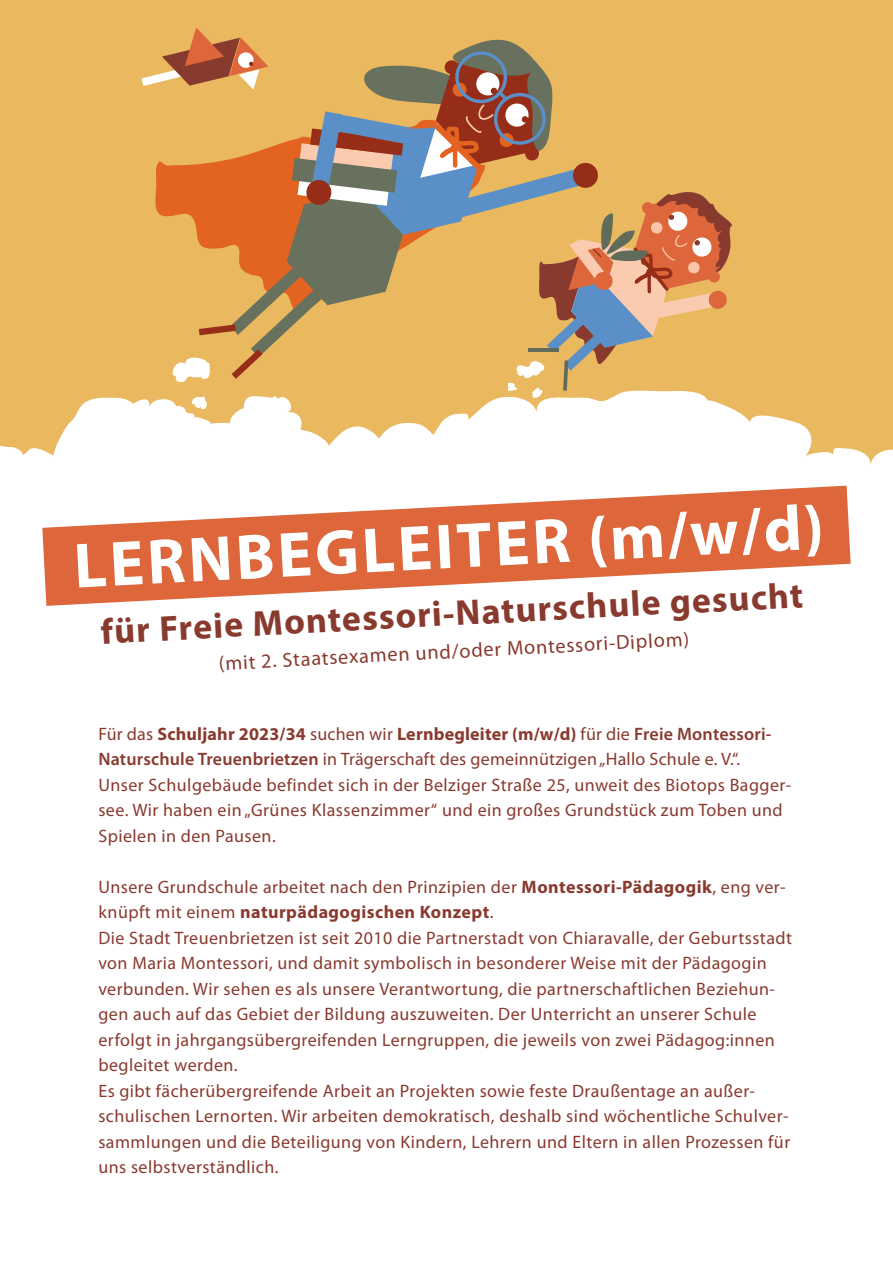
<style>
.page{position:relative;width:893px;height:1263px;background:#fff}
.page>*{position:absolute;margin:0;border:0;box-sizing:border-box;transform-origin:0 0}
.t1{font:700 64.05px "Myriad Pro";color:#fff}
.t2{font:700 36px "Myriad Pro";color:#893a2f}
.t3{font:20.25px "Myriad Pro";color:#893a2f}
.t4{font:18px/25.5px "Myriad Pro";letter-spacing:.025em;color:#893a2f}
.s1{font-weight:700}
.s2{font-weight:600}
</style>
<div class="page">
<div style="left:0;top:0;width:893px;height:473px;background:#e9b85f"></div>
<svg style="left:58px;top:397px;width:754px;height:76px;background:#fcf6ec"></svg>
<svg style="left:141px;top:27px;width:591px;height:428px"></svg>
<svg style="left:0;top:442px;width:66px;height:31px"></svg>
<svg style="left:788px;top:447px;width:105px;height:39px"></svg>
<svg style="left:42px;top:486px;width:809px;height:120px;fill:#dd663b"></svg>
<p class="t1" style="left:72px;top:524px;width:752px;rotate:-3deg">LERNBEGLEITER (m/w/d)</p>
<p class="t2" style="left:100px;top:608px;width:705px;rotate:-3deg">für Freie Montessori-Naturschule gesucht</p>
<p class="t3" style="left:218px;top:651px;width:472px;rotate:-3deg">(mit 2. Staatsexamen und/oder Montessori-Diplom)</p>
<p class="t4" style="left:98px;top:721px;width:675px">Für das <span class="s1">Schuljahr 2023/34</span> suchen wir <span class="s1">Lernbegleiter (m/w/d)</span> für die <span class="s2">Freie Montessori-<br>Naturschule Treuenbrietzen</span> in Trägerschaft des gemeinnützigen „Hallo Schule e. V.“.</p>
<p class="t4" style="left:98px;top:772px;width:694px">Unser Schulgebäude befindet sich in der Belziger Straße 25, unweit des Biotops Bagger&shy;see. Wir haben ein „Grünes Klassenzimmer“ und ein großes Grundstück zum Toben und<br>Spielen in den Pausen.</p>
<p class="t4" style="left:98px;top:874px;width:689px">Unsere Grundschule arbeitet nach den Prinzipien der <span class="s1">Montessori-Pädagogik</span>, eng ver&shy;knüpft mit einem <span class="s1">naturpädagogischen Konzept</span>.</p>
<p class="t4" style="left:98px;top:925px;width:695px">Die Stadt Treuenbrietzen ist seit 2010 die Partnerstadt von Chiaravalle, der Geburtsstadt von Maria Montessori, und damit symbolisch in besonderer Weise mit der Pädagogin verbunden. Wir sehen es als unsere Verantwortung, die partnerschaftlichen Beziehun&shy;gen auch auf das Gebiet der Bildung auszuweiten. Der Unterricht an unserer Schule erfolgt in jahrgangsübergreifenden Lerngruppen, die jeweils von zwei Pädagog:innen begleitet werden.</p>
<p class="t4" style="left:98px;top:1078px;width:693px">Es gibt fächerübergreifende Arbeit an Projekten sowie feste Draußentage an außer&shy;schulischen Lernorten. Wir arbeiten demokratisch, deshalb sind wöchentliche Schulver&shy;sammlungen und die Beteiligung von Kindern, Lehrern und Eltern in allen Prozessen für uns selbstverständlich.</p>
</div>
